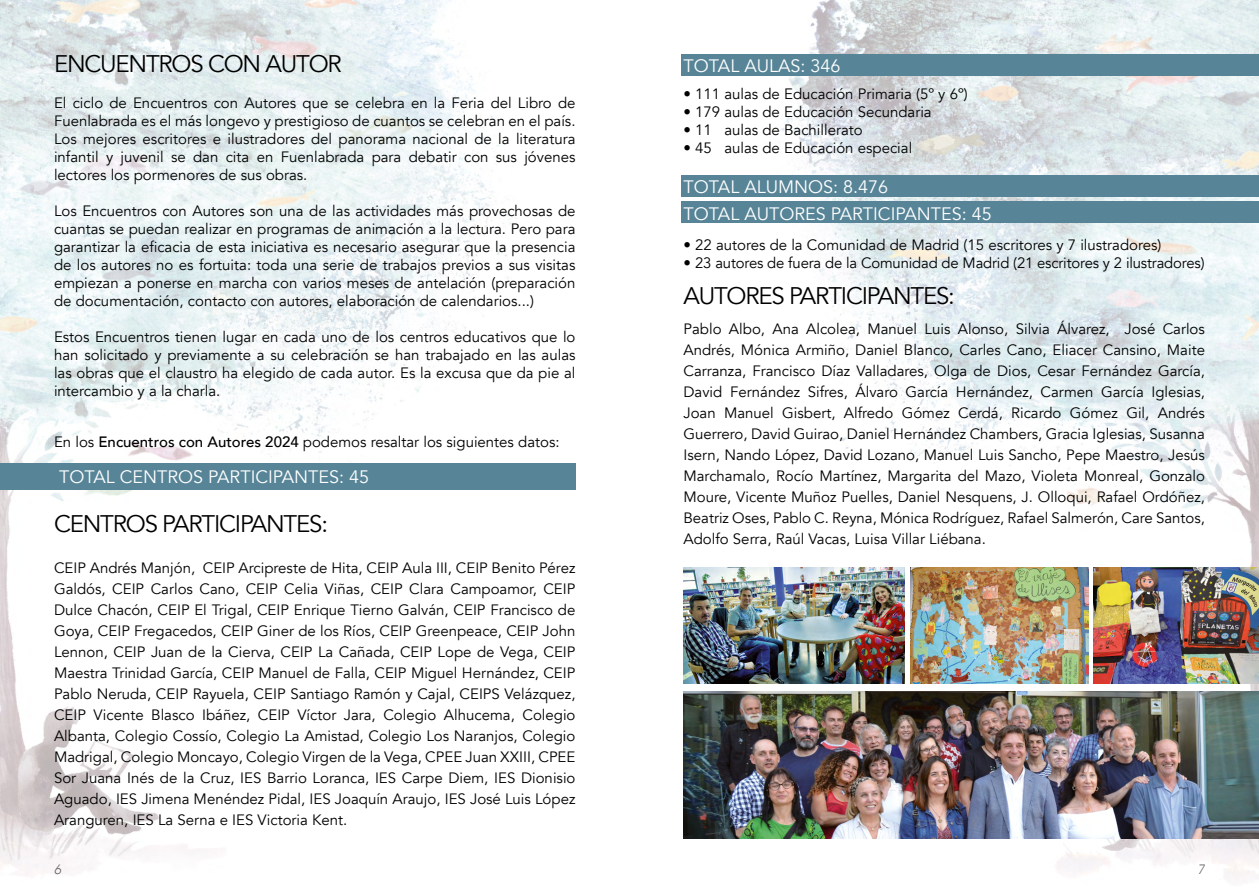
<style>
.page{position:relative;width:1259px;height:893px;background:#fff}
.page>*{position:absolute;margin:0;border:0;box-sizing:border-box;transform-origin:0 0}
.t1{font:24px "Avenir";letter-spacing:-.05em;color:#000}
.t2{font:18px/27px "Avenir";color:#fff}
.t3{font:15px/21px "Avenir";color:#000;text-align:justify}
.t4{font:italic 300 13.5px "Avenir";color:#646363}
.s1{font-weight:500}
</style>
<div class="page">
<img style="left:0;top:0;width:1259px;height:880px">
<div style="left:0;top:463px;width:575px;height:27px;background:#578597"></div>
<div style="left:681px;top:54px;width:578px;height:22px;background:#578597"></div>
<div style="left:681px;top:175px;width:578px;height:22px;background:#578597"></div>
<div style="left:681px;top:201px;width:578px;height:22px;background:#578597"></div>
<img style="left:683px;top:567px;width:221px;height:116px">
<img style="left:910px;top:567px;width:178px;height:116px">
<img style="left:683px;top:692px;width:576px;height:147px">
<img style="left:1094px;top:567px;width:165px;height:116px">
<h1 class="t1" style="left:54px;top:49px;width:289px">ENCUENTROS CON AUTOR</h1>
<p class="t3" style="left:54px;top:94px;width:523px;line-height:18px">El ciclo de Encuentros con Autores que se celebra en la Feria del Libro de Fuenlabrada es el más longevo y prestigioso de cuantos se celebran en el país.<br>Los mejores escritores e ilustradores del panorama nacional de la literatura infantil y juvenil se dan cita en Fuenlabrada para debatir con sus jóvenes lectores los pormenores de sus obras.</p>
<p class="t3" style="left:54px;top:202px;width:523px;line-height:18px">Los Encuentros con Autores son una de las actividades más provechosas de cuantas se puedan realizar en programas de animación a la lectura. Pero para garantizar la eficacia de esta iniciativa es necesario asegurar que la presencia de los autores no es fortuita: toda una serie de trabajos previos a sus visitas empiezan a ponerse en marcha con varios meses de antelación (preparación de documentación, contacto con autores, elaboración de calendarios...)</p>
<p class="t3" style="left:54px;top:328px;width:523px;line-height:18px">Estos Encuentros tienen lugar en cada uno de los centros educativos que lo han solicitado y previamente a su celebración se han trabajado en las aulas las obras que el claustro ha elegido de cada autor. Es la excusa que da pie al intercambio y a la charla.</p>
<p class="t3" style="left:54px;top:431px;width:507px">En los <span class="s1">Encuentros con Autores 2024</span> podemos resaltar los siguientes datos:</p>
<p class="t2" style="left:59px;top:463px;width:312px">TOTAL CENTROS PARTICIPANTES: 45</p>
<h1 class="t1" style="left:54px;top:509px;width:275px">CENTROS PARTICIPANTES:</h1>
<p class="t3" style="left:54px;top:557px;width:523px">CEIP Andrés Manjón, CEIP Arcipreste de Hita, CEIP Aula III, CEIP Benito Pérez Galdós, CEIP Carlos Cano, CEIP Celia Viñas, CEIP Clara Campoamor, CEIP Dulce Chacón, CEIP El Trigal, CEIP Enrique Tierno Galván, CEIP Francisco de Goya, CEIP Fregacedos, CEIP Giner de los Ríos, CEIP Greenpeace, CEIP John Lennon, CEIP Juan de la Cierva, CEIP La Cañada, CEIP Lope de Vega, CEIP Maestra Trinidad García, CEIP Manuel de Falla, CEIP Miguel Hernández, CEIP Pablo Neruda, CEIP Rayuela, CEIP Santiago Ramón y Cajal, CEIPS Velázquez, CEIP Vicente Blasco Ibáñez, CEIP Víctor Jara, Colegio Alhucema, Colegio Albanta, Colegio Cossío, Colegio La Amistad, Colegio Los Naranjos, Colegio Madrigal, Colegio Moncayo, Colegio Virgen de la Vega, CPEE Juan XXIII, CPEE Sor Juana Inés de la Cruz, IES Barrio Loranca, IES Carpe Diem, IES Dionisio Aguado, IES Jimena Menéndez Pidal, IES Joaquín Araujo, IES José Luis López Aranguren, IES La Serna e IES Victoria Kent.</p>
<p class="t2" style="left:683px;top:53px;width:158px">TOTAL AULAS: 346</p>
<p class="t3" style="left:683px;top:84px;width:286px">• 111 aulas de Educación Primaria (5º y 6º)</p>
<p class="t3" style="left:683px;top:102px;width:250px">• 179 aulas de Educación Secundaria</p>
<p class="t3" style="left:683px;top:120px;width:181px">• 11 aulas de Bachillerato</p>
<p class="t3" style="left:683px;top:138px;width:230px">• 45 aulas de Educación especial</p>
<p class="t2" style="left:683px;top:173px;width:310px">TOTAL ALUMNOS: 8.476<br>TOTAL AUTORES PARTICIPANTES: 45</p>
<p class="t3" style="left:683px;top:234px;width:479px">• 22 autores de la Comunidad de Madrid (15 escritores y 7 ilustradores)</p>
<p class="t3" style="left:683px;top:252px;width:522px">• 23 autores de fuera de la Comunidad de Madrid (21 escritores y 2 ilustradores)</p>
<h1 class="t1" style="left:683px;top:281px;width:273px">AUTORES PARTICIPANTES:</h1>
<p class="t3" style="left:683px;top:318px;width:523px">Pablo Albo, Ana Alcolea, Manuel Luis Alonso, Silvia Álvarez, José Carlos Andrés, Mónica Armiño, Daniel Blanco, Carles Cano, Eliacer Cansino, Maite Carranza, Francisco Díaz Valladares, Olga de Dios, Cesar Fernández García, David Fernández Sifres, Álvaro García Hernández, Carmen García Iglesias, Joan Manuel Gisbert, Alfredo Gómez Cerdá, Ricardo Gómez Gil, Andrés Guerrero, David Guirao, Daniel Hernández Chambers, Gracia Iglesias, Susanna Isern, Nando López, David Lozano, Manuel Luis Sancho, Pepe Maestro, Jesús Marchamalo, Rocío Martínez, Margarita del Mazo, Violeta Monreal, Gonzalo Moure, Vicente Muñoz Puelles, Daniel Nesquens, J. Olloqui, Rafael Ordóñez, Beatriz Oses, Pablo C. Reyna, Mónica Rodríguez, Rafael Salmerón, Care Santos, Adolfo Serra, Raúl Vacas, Luisa Villar Liébana.</p>
<p class="t4" style="left:54px;top:861px;width:9px">6</p>
<p class="t4" style="left:1198px;top:861px;width:9px">7</p>
</div>
